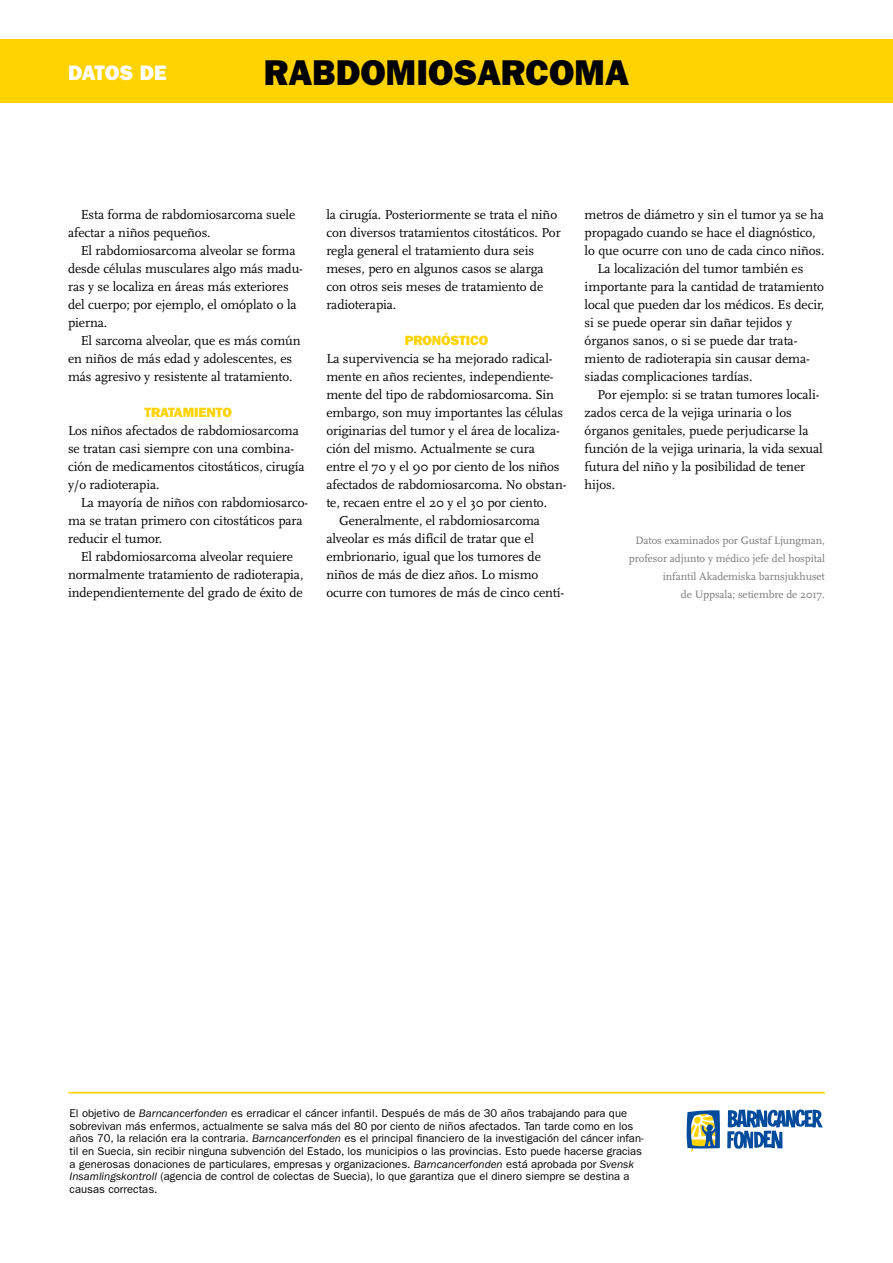
<style>
.page{position:relative;width:893px;height:1263px;background:#fff}
.page>*{position:absolute;margin:0;border:0;box-sizing:border-box;transform-origin:0 0}
.t1{font:36px "ITC Franklin Gothic Std Hvy";color:#000}
.t2{font:21px "ITC Franklin Gothic Std Hvy";color:#fff}
.t3{font:13.5px/18px "Scala Regular OTW";letter-spacing:-.01em;color:#000}
.t4{font:13.5px "ITC Franklin Gothic Std Hvy";letter-spacing:-.01em;color:#ffd300}
.t5{font:11.25px/12.6px "ITC Franklin Gothic Std";color:#000}
.t6{font:11.1px/18px "Scala Regular OTW";letter-spacing:-.005em;color:#797979;text-align:right}
.s1{font-style:italic}
</style>
<div class="page">
<svg style="left:727px;top:1109px;width:96px;height:40px"></svg>
<svg style="left:686px;top:1110px;width:34px;height:42px"></svg>
<hr style="left:68px;top:1092px;width:757px;height:1px;background:#ffd300">
<div style="left:0;top:39px;width:893px;height:63px;background:#ffd300"></div>
<h2 class="t2" style="left:68px;top:60px;width:100px">DATOS DE</h2>
<h1 class="t1" style="left:264px;top:51px;width:367px">RABDOMIOSARCOMA</h1>
<p class="t3" style="left:68px;top:206px;width:229px;text-indent:13px">Esta forma de rabdomiosarcoma suele afectar a niños pequeños.</p>
<p class="t3" style="left:68px;top:242px;width:236px;text-indent:13px">El rabdomiosarcoma alveolar se forma desde células musculares algo más madu&shy;ras y se localiza en áreas más exteriores del cuerpo; por ejemplo, el omóplato o la pierna.</p>
<p class="t3" style="left:68px;top:332px;width:234px;text-indent:13px">El sarcoma alveolar, que es más común en niños de más edad y adolescentes, es más agresivo y resistente al tratamiento.</p>
<p class="t4" style="left:145px;top:405px;width:89px">TRATAMIENTO</p>
<p class="t3" style="left:68px;top:422px;width:238px">Los niños afectados de rabdomiosarcoma se tratan casi siempre con una combina&shy;ción de medicamentos citostáticos, cirugía y/o radioterapia.</p>
<p class="t3" style="left:68px;top:494px;width:242px;text-indent:13px">La mayoría de niños con rabdomiosarco&shy;ma se tratan primero con citostáticos para reducir el tumor.</p>
<p class="t3" style="left:68px;top:548px;width:237px;text-align:center">El rabdomiosarcoma alveolar requiere normalmente tratamiento de radioterapia, independientemente del grado de éxito de</p>
<p class="t3" style="left:326px;top:206px;width:236px">la cirugía. Posteriormente se trata el niño con diversos tratamientos citostáticos. Por regla general el tratamiento dura seis meses, pero en algunos casos se alarga con otros seis meses de tratamiento de radioterapia.</p>
<p class="t4" style="left:405px;top:333px;width:85px">PRONÓSTICO</p>
<p class="t3" style="left:326px;top:350px;width:228px">La supervivencia se ha mejorado radical-</p>
<p class="t3" style="left:326px;top:368px;width:229px">mente en años recientes, independiente-</p>
<p class="t3" style="left:326px;top:386px;width:229px">mente del tipo de rabdomiosarcoma. Sin</p>
<p class="t3" style="left:326px;top:404px;width:238px">embargo, son muy importantes las células</p>
<p class="t3" style="left:326px;top:422px;width:235px">originarias del tumor y el área de localiza-</p>
<p class="t3" style="left:326px;top:440px;width:210px">ción del mismo. Actualmente se cura</p>
<p class="t3" style="left:326px;top:458px;width:235px">entre el 70 y el 90 por ciento de los niños</p>
<p class="t3" style="left:326px;top:476px;width:242px">afectados de rabdomiosarcoma. No obstan-</p>
<p class="t3" style="left:326px;top:494px;width:222px">te, recaen entre el 20 y el 30 por ciento.</p>
<p class="t3" style="left:339px;top:512px;width:202px">Generalmente, el rabdomiosarcoma</p>
<p class="t3" style="left:326px;top:530px;width:209px">alveolar es más difícil de tratar que el</p>
<p class="t3" style="left:326px;top:548px;width:216px">embrionario, igual que los tumores de</p>
<p class="t3" style="left:326px;top:566px;width:213px">niños de más de diez años. Lo mismo</p>
<p class="t3" style="left:326px;top:584px;width:239px">ocurre con tumores de más de cinco centí-</p>
<p class="t3" style="left:585px;top:206px;width:241px">metros de diámetro y sin el tumor ya se ha</p>
<p class="t3" style="left:585px;top:224px;width:233px">propagado cuando se hace el diagnóstico,</p>
<p class="t3" style="left:585px;top:242px;width:241px">lo que ocurre con uno de cada cinco niños.</p>
<p class="t3" style="left:597px;top:260px;width:208px">La localización del tumor también es</p>
<p class="t3" style="left:585px;top:278px;width:241px">importante para la cantidad de tratamiento</p>
<p class="t3" style="left:585px;top:296px;width:241px">local que pueden dar los médicos. Es decir,</p>
<p class="t3" style="left:585px;top:314px;width:209px">si se puede operar sin dañar tejidos y</p>
<p class="t3" style="left:585px;top:332px;width:214px">órganos sanos, o si se puede dar trata-</p>
<p class="t3" style="left:585px;top:350px;width:227px">miento de radioterapia sin causar dema-</p>
<p class="t3" style="left:585px;top:368px;width:169px">siadas complicaciones tardías.</p>
<p class="t3" style="left:597px;top:386px;width:224px">Por ejemplo: si se tratan tumores locali-</p>
<p class="t3" style="left:585px;top:404px;width:209px">zados cerca de la vejiga urinaria o los</p>
<p class="t3" style="left:585px;top:422px;width:225px">órganos genitales, puede perjudicarse la</p>
<p class="t3" style="left:585px;top:440px;width:240px">función de la vejiga urinaria, la vida sexual</p>
<p class="t3" style="left:585px;top:458px;width:222px">futura del niño y la posibilidad de tener</p>
<p class="t3" style="left:585px;top:476px;width:32px">hijos.</p>
<p class="t6" style="left:629px;top:531px;width:198px">Datos examinados por Gustaf Ljungman, profesor adjunto y médico jefe del hospital infantil Akademiska barnsjukhuset<br>de Uppsala; setiembre de 2017.</p>
<p class="t5" style="left:70px;top:1107px;width:575px">El objetivo de <span class="s1">Barncancerfonden</span> es erradicar el cáncer infantil. Después de más de 30 años trabajando para que sobrevivan más enfermos, actualmente se salva más del 80 por ciento de niños afectados. Tan tarde como en los años 70, la relación era la contraria. <span class="s1">Barncancerfonden</span> es el principal financiero de la investigación del cáncer infan&shy;til en Suecia, sin recibir ninguna subvención del Estado, los municipios o las provincias. Esto puede hacerse gracias a generosas donaciones de particulares, empresas y organizaciones. <span class="s1">Barncancerfonden</span> está aprobada por <span class="s1">Svensk Insamlingskontroll</span> (agencia de control de colectas de Suecia), lo que garantiza que el dinero siempre se destina a causas correctas.</p>
</div>
